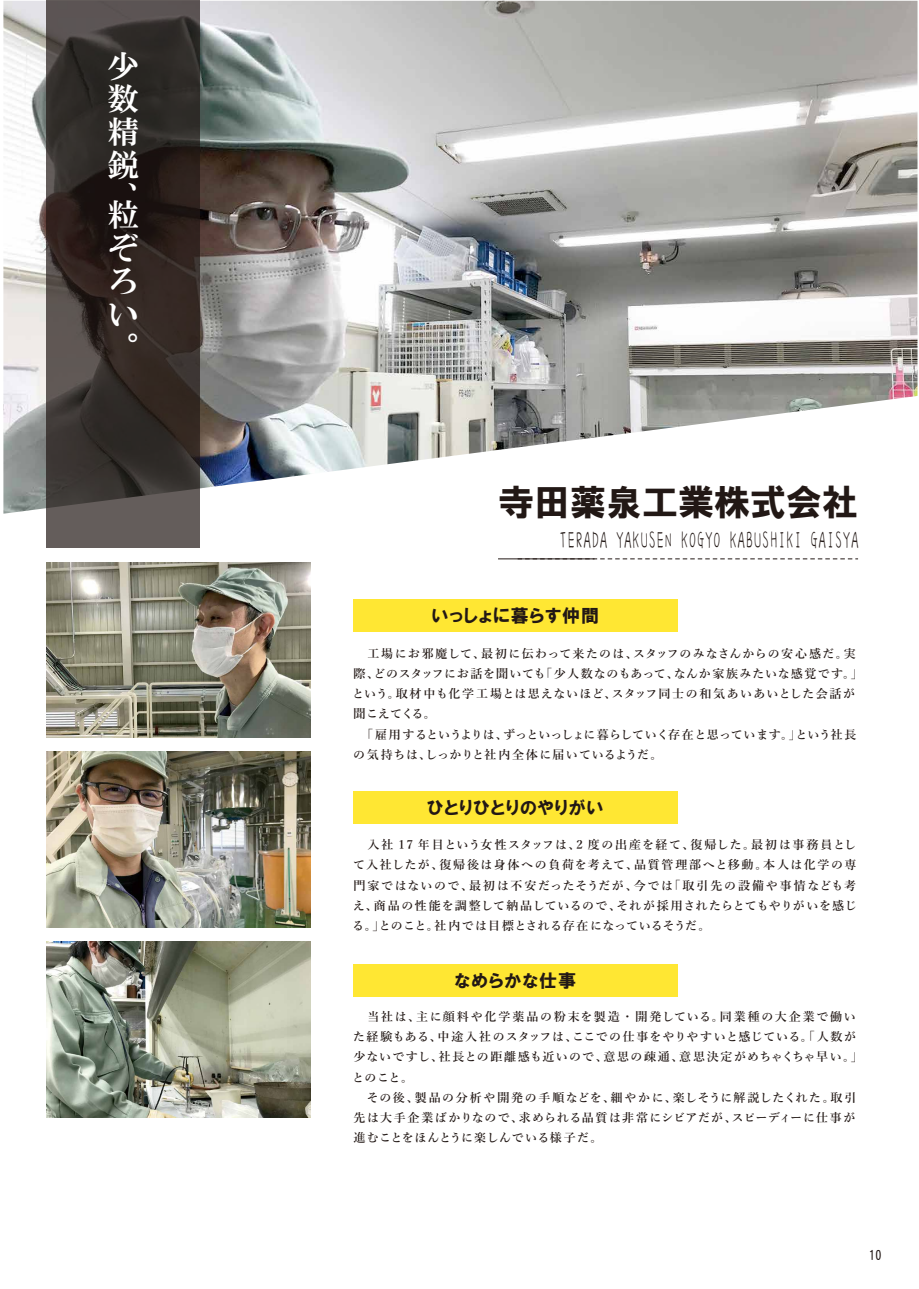
<style>
.page{position:relative;width:919px;height:1289px;background:#fff}
.page>*{position:absolute;margin:0;border:0;box-sizing:border-box;transform-origin:0 0}
.t1{font:36px "HGP Soei Kakugothic UB";color:#221815}
.t2{font:32.4px "DF Tegaki Megumi W3 WIN RKSJ H";letter-spacing:-.05em;color:#221815;scale:.56 1}
.t3{font:31.5px/33.2px "HGS Mincho E";color:#fff;text-align:justify}
.t4{font:18px "HGP Soei Kakugothic UB";letter-spacing:.05em;color:#221815}
.t5{font:13.5px "DF Maru Gothic Bd WIN RKSJ H";color:#221815}
.t6{font:600 12px/20.2px "Yu Mincho";letter-spacing:.06em;color:#221815;text-align:justify}
.t7{font:600 12px/20.2px "Yu Mincho";letter-spacing:.115em;color:#221815}
.t8{font:600 12px/20.2px "Yu Mincho";letter-spacing:.02em;color:#221815}
</style>
<div class="page">
<img style="left:46px;top:941px;width:264px;height:176px">
<img style="left:46px;top:752px;width:264px;height:175px">
<img style="left:46px;top:562px;width:264px;height:175px">
<img style="left:3px;top:1px;width:914px;height:512px">
<svg style="left:46px;top:1px;width:153px;height:547px;background:#38312e"></svg>
<svg style="left:594px;top:558px;width:264px;height:1px"></svg>
<div style="left:353px;top:599px;width:325px;height:32px;background:#ffe733"></div>
<div style="left:353px;top:791px;width:325px;height:32px;background:#ffe733"></div>
<div style="left:353px;top:964px;width:325px;height:32px;background:#ffe733"></div>
<hr style="left:498px;top:558px;width:96px;height:1px;background:#221815">
<h3 class="t3" style="left:107px;top:49px;width:32px">少数精鋭、</h3>
<h3 class="t3" style="left:107px;top:198px;width:33px">粒ぞろい。</h3>
<h1 class="t1" style="left:498px;top:483px;width:361px">寺田薬泉工業株式会社</h1>
<h2 class="t2" style="left:558px;top:524px;width:538px">TERADA YAKUSEN KOGYO KABUSHIKI GAISYA</h2>
<h3 class="t4" style="left:431px;top:606px;width:169px">いっしょに暮らす仲間</h3>
<p class="t6" style="left:352px;top:643px;width:512px;text-align:left;text-indent:15px">工場にお邪魔して、最初に伝わって来たのは、スタッフのみなさんからの安心感だ。実際、どのスタッフにお話を聞いても「少人数なのもあって、なんか家族みたいな感覚です。」という。取材中も化学工場とは思えないほど、スタッフ同士の和気あいあいとした会話が聞こえてくる。</p>
<p class="t8" style="left:353px;top:724px;width:505px;text-indent:8px">「雇用するというよりは、ずっといっしょに暮らしていく存在と思っています。」という社長の気持ちは、しっかりと社内全体に届いているようだ。</p>
<h3 class="t4" style="left:427px;top:798px;width:178px">ひとりひとりのやりがい</h3>
<p class="t6" style="left:352px;top:834px;width:506px;text-indent:15px">入社 17 年目という女性スタッフは、2 度の出産を経て、復帰した。最初は事務員として入社したが、復帰後は身体への負荷を考えて、品質管理部へと移動。本人は化学の専門家ではないので、最初は不安だったそうだが、今では「取引先の設備や事情なども考え、商品の性能を調整して納品しているので、それが採用されたらとてもやりがいを感じる。」とのこと。社内では目標とされる存在になっているそうだ。</p>
<h3 class="t4" style="left:454px;top:971px;width:123px">なめらかな仕事</h3>
<p class="t7" style="left:352px;top:1006px;width:512px;text-indent:15px">当社は、主に顔料や化学薬品の粉末を製造・開発している。同業種の大企業で働いた経験もある、中途入社のスタッフは、ここでの仕事をやりやすいと感じている。「人数が少ないですし、社長との距離感も近いので、意思の疎通、意思決定がめちゃくちゃ早い。」とのこと。</p>
<p class="t6" style="left:353px;top:1087px;width:504px;text-indent:13px">その後、製品の分析や開発の手順などを、細やかに、楽しそうに解説したくれた。取引先は大手企業ばかりなので、求められる品質は非常にシビアだが、スピーディーに仕事が進むことをほんとうに楽しんでいる様子だ。</p>
<p class="t5" style="left:868px;top:1247px;width:15px">10</p>
</div>
